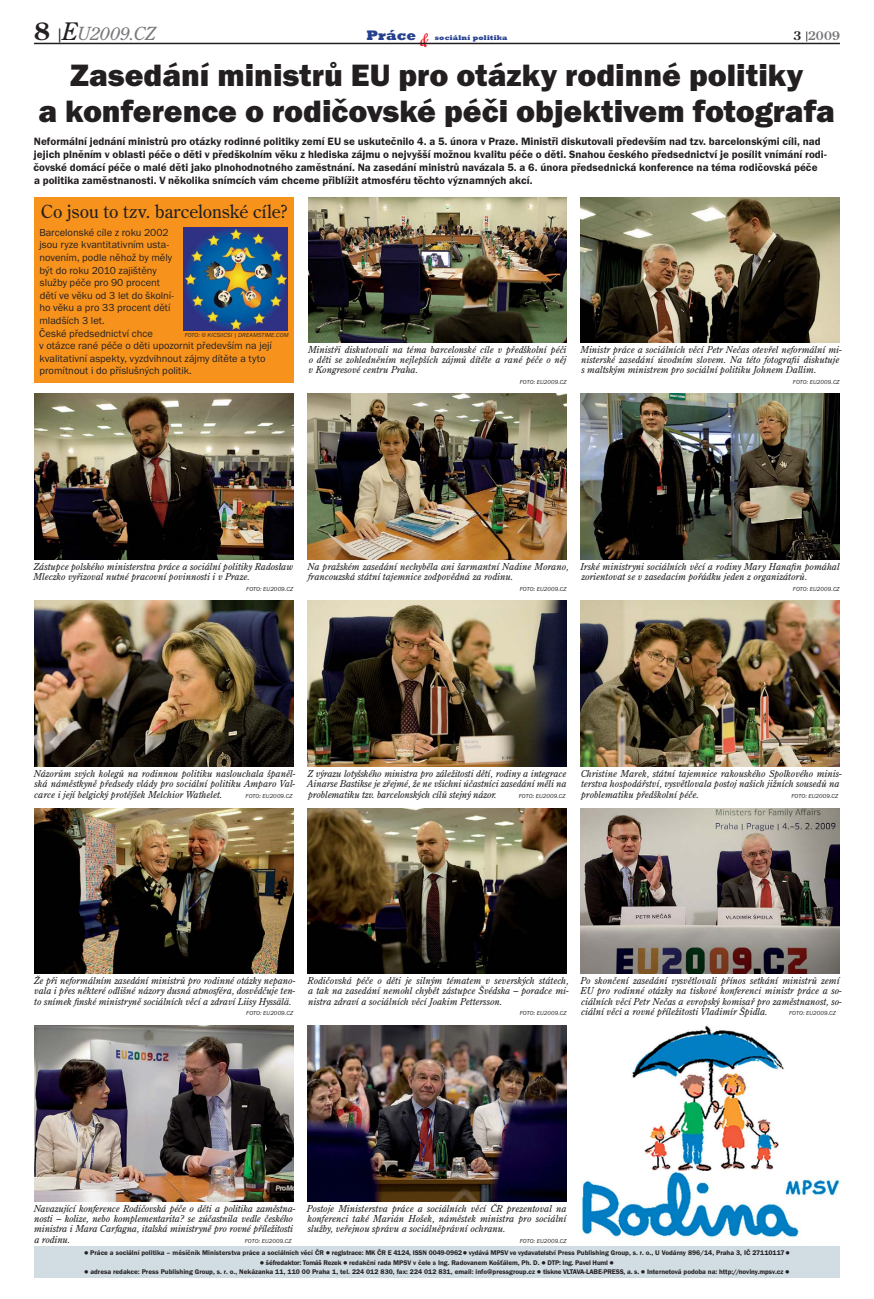
<style>
.page{position:relative;width:874px;height:1299px;background:#fff}
.page>*{position:absolute;margin:0;border:0;box-sizing:border-box;transform-origin:0 0}
.t1{font:32px/35.9px "Franklin Got Itc TEE Heav";color:#231f20;text-align:center}
.t2{font:18px "Century Old Style CE";color:#231f20}
.t3{font:italic 18px "Century Old Style CE";letter-spacing:.015em;color:#77787b}
.t4{font:800 14px "Rockwell CE";letter-spacing:.01em;color:#25408e}
.t5{font:700 12px "Century Old Style CE";color:#77787b}
.t6{font:600 11px/13.2px "Franklin Got Itc TEE";color:#231f20}
.t7{font:10.5px/12.6px "Franklin Got Itc TEE";color:#231f20}
.t8{font:italic 9.5px/10.3px "Century Old Style CE";color:#231f20}
.t9{font:600 7px/9.4px "Franklin Got Itc TEE";letter-spacing:-.005em;color:#231f20;text-align:center}
.t10{font:800 7px "Rockwell CE";letter-spacing:.04em;color:#25408e}
.t11{font:italic 6px "Franklin Got Itc TEE";letter-spacing:.015em;color:#231f20}
.s1{font-weight:700;font-style:normal;font-size:24px;color:#231f20}
.s2{font-weight:700;font-style:normal;font-size:14px;color:#231f20}
.s3{font-size:24px;color:#231f20}
.s4{color:#231f20}
.s5{font-size:10px;color:#231f20}
</style>
<div class="page">
<hr style="left:34px;top:43px;width:805px;height:1px;background:#231f20">
<div style="left:34px;top:197px;width:259px;height:186px;background:#f7931d"></div>
<div style="left:34px;top:1246px;width:805px;height:31px;background:#d2dde3"></div>
<img style="left:582px;top:1170px;width:258px;height:68px">
<img style="left:184px;top:227px;width:103px;height:104px">
<img style="left:308px;top:197px;width:258px;height:145px">
<img style="left:580px;top:197px;width:259px;height:145px">
<img style="left:34px;top:394px;width:259px;height:165px">
<img style="left:308px;top:394px;width:258px;height:165px">
<img style="left:580px;top:394px;width:259px;height:165px">
<img style="left:34px;top:601px;width:259px;height:165px">
<img style="left:308px;top:601px;width:258px;height:165px">
<img style="left:580px;top:601px;width:259px;height:165px">
<img style="left:34px;top:808px;width:259px;height:165px">
<img style="left:308px;top:808px;width:258px;height:165px">
<img style="left:580px;top:808px;width:259px;height:165px">
<img style="left:34px;top:1025px;width:259px;height:176px">
<img style="left:307px;top:1025px;width:259px;height:176px">
<img style="left:632px;top:1025px;width:152px;height:145px">
<svg style="left:419px;top:42px;width:11px;height:3px"></svg>
<h2 class="t3" style="left:34px;top:25px;width:123px"><span class="s1">8</span> <span class="s2">|</span><span class="s3">E</span>U2009.CZ</h2>
<h3 class="t4" style="left:366px;top:27px;width:51px">Práce</h3>
<p class="t10" style="left:434px;top:33px;width:74px">sociální politika</p>
<p class="t5" style="left:793px;top:28px;width:48px"><span class="s4">3</span> <span class="s5">|</span>2009</p>
<h1 class="t1" style="left:38px;top:60px;width:797px">Zasedání ministrů EU pro otázky rodinné politiky<br>a konference o rodičovské péči objektivem fotografa</h1>
<p class="t6" style="left:34px;top:135px;width:794px">Neformální jednání ministrů pro otázky rodinné politiky zemí EU se uskutečnilo 4. a 5. února v Praze. Ministři diskutovali především nad tzv. barcelonskými cíli, nad jejich plněním v oblasti péče o děti v předškolním věku z hlediska zájmu o nejvyšší možnou kvalitu péče o děti. Snahou českého předsednictví je posílit vnímání rodi&shy;čovské domácí péče o malé děti jako plnohodnotného zaměstnání. Na zasedání ministrů navázala 5. a 6. února předsednická konference na téma rodičovská péče<br>a politika zaměstnanosti. V několika snímcích vám chceme přiblížit atmosféru těchto významných akcí.</p>
<h2 class="t2" style="left:41px;top:204px;width:248px">Co jsou to tzv. barcelonské cíle?</h2>
<p class="t7" style="left:39px;top:226px;width:234px">Barcelonské cíle z roku 2002<br>jsou ryze kvantitativním usta-<br>novením, podle něhož by měly<br>být do roku 2010 zajištěny<br>služby péče pro 90 procent<br>dětí ve věku od 3 let do školní-<br>ho věku a pro 33 procent dětí<br>mladších 3 let.<br>České předsednictví chce<br>v otázce rané péče o děti upozornit především na její kvalitativní aspekty, vyzdvihnout zájmy dítěte a tyto promítnout i do příslušných politik.</p>
<p class="t11" style="left:184px;top:333px;width:105px">FOTO: © KICSIICSI | DREAMSTIME.COM</p>
<p class="t8" style="left:308px;top:344px;width:260px;text-align:justify">Ministři diskutovali na téma barcelonské cíle v předškolní péči o děti se zohledněním nejlepších zájmů dítěte a rané péče o něj v Kongresové centru Praha.</p>
<p class="t11" style="left:519px;top:379px;width:48px">FOTO: EU2009.CZ</p>
<p class="t8" style="left:580px;top:344px;width:263px">Ministr práce a sociálních věcí Petr Nečas otevřel neformální mi&shy;nisterské zasedání úvodním slovem. Na této fotografii diskutuje s maltským ministrem pro sociální politiku Johnem Dallim.</p>
<p class="t11" style="left:792px;top:379px;width:48px">FOTO: EU2009.CZ</p>
<p class="t8" style="left:34px;top:562px;width:261px">Zástupce polského ministerstva práce a sociální politiky Radosław<br>Mleczko vyřizoval nutné pracovní povinnosti i v Praze.</p>
<p class="t11" style="left:246px;top:586px;width:48px">FOTO: EU2009.CZ</p>
<p class="t8" style="left:307px;top:562px;width:262px">Na pražském zasedání nechyběla ani šarmantní Nadine Morano, francouzská státní tajemnice zodpovědná za rodinu.</p>
<p class="t11" style="left:519px;top:586px;width:48px">FOTO: EU2009.CZ</p>
<p class="t8" style="left:580px;top:562px;width:260px">Irské ministryni sociálních věcí a rodiny Mary Hanafin pomáhal zorientovat se v zasedacím pořádku jeden z organizátorů.</p>
<p class="t11" style="left:792px;top:586px;width:48px">FOTO: EU2009.CZ</p>
<p class="t8" style="left:34px;top:769px;width:263px;text-align:justify">Názorům svých kolegů na rodinnou politiku naslouchala španěl&shy;ská náměstkyně předsedy vlády pro sociální politiku Amparo Val&shy;carce i její belgický protějšek Melchior Wathelet.</p>
<p class="t11" style="left:245px;top:793px;width:48px">FOTO: EU2009.CZ</p>
<p class="t8" style="left:307px;top:769px;width:260px;text-align:justify">Z výrazu lotyšského ministra pro záležitosti dětí, rodiny a integrace Ainarse Bastikse je zřejmé, že ne všichni účastníci zasedání měli na problematiku tzv. barcelonských cílů stejný názor.</p>
<p class="t11" style="left:518px;top:793px;width:48px">FOTO: EU2009.CZ</p>
<p class="t8" style="left:580px;top:769px;width:262px">Christine Marek, státní tajemnice rakouského Spolkového minis&shy;terstva hospodářství, vysvětlovala postoj našich jižních sousedů na problematiku předškolní péče.</p>
<p class="t11" style="left:791px;top:793px;width:48px">FOTO: EU2009.CZ</p>
<p class="t8" style="left:34px;top:975px;width:262px;text-align:justify">Že při neformálním zasedání ministrů pro rodinné otázky nepano&shy;vala i přes některé odlišné názory dusná atmosféra, dosvědčuje ten&shy;to snímek finské ministryně sociálních věcí a zdraví Liisy Hyssälä.</p>
<p class="t11" style="left:246px;top:1011px;width:48px">FOTO: EU2009.CZ</p>
<p class="t8" style="left:307px;top:975px;width:262px;text-align:justify">Rodičovská péče o děti je silným tématem v severských státech, a tak na zasedání nemohl chybět zástupce Švédska – poradce mi&shy;nistra zdraví a sociálních věcí Joakim Pettersson.</p>
<p class="t11" style="left:519px;top:1011px;width:48px">FOTO: EU2009.CZ</p>
<p class="t8" style="left:580px;top:975px;width:263px">Po skončení zasedání vysvětlovali přínos setkání ministrů zemí EU pro rodinné otázky na tiskové konferenci ministr práce a so&shy;ciálních věcí Petr Nečas a evropský komisař pro zaměstnanost, so&shy;ciální věci a rovné příležitosti Vladimír Špidla.</p>
<p class="t11" style="left:788px;top:1011px;width:48px">FOTO: EU2009.CZ</p>
<p class="t8" style="left:34px;top:1203px;width:263px">Navazující konference Rodičovská péče o děti a politika zaměstna&shy;nosti – kolize, nebo komplementarita? se zúčastnila vedle českého ministra i Mara Carfagna, italská ministryně pro rovné příležitosti a rodinu.</p>
<p class="t11" style="left:245px;top:1238px;width:48px">FOTO: EU2009.CZ</p>
<p class="t8" style="left:307px;top:1203px;width:261px;text-align:justify">Postoje Ministerstva práce a sociálních věcí ČR prezentoval na konferenci také Marián Hošek, náměstek ministra pro sociální služby, veřejnou správu a sociálněprávní ochranu.</p>
<p class="t11" style="left:519px;top:1238px;width:48px">FOTO: EU2009.CZ</p>
<p class="t9" style="left:90px;top:1248px;width:695px">Práce a sociální politika – měsíčník Ministerstva práce a sociálních věcí ČR registrace: MK ČR E 4124, ISSN 0049-0962 vydává MPSV ve vydavatelství Press Publishing Group, s. r. o., U Vodárny 896/14, Praha 3, IČ 27110117 šéfredaktor: Tomáš Rezek redakční rada MPSV v čele s Ing. Radovanem Košťálem, Ph. D. DTP: Ing. Pavel Huml<br>adresa redakce: Press Publishing Group, s. r. o., Nekázanka 11, 110 00 Praha 1, tel. 224 012 830, fax: 224 012 831, email: info@pressgroup.cz tiskne VLTAVA-LABE-PRESS, a. s. Internetová podoba na: http://noviny.mpsv.cz</p>
</div>
